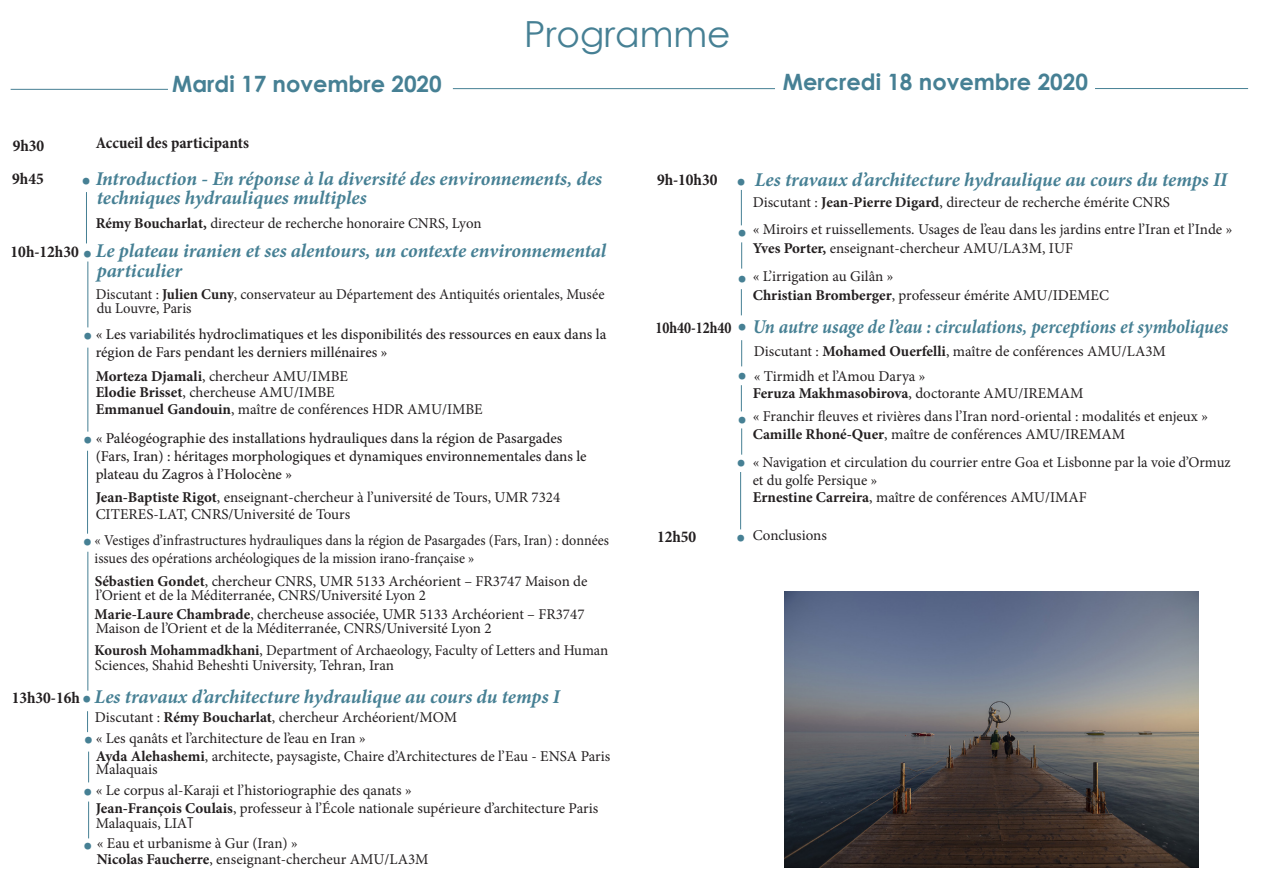
<style>
.page{position:relative;width:1263px;height:893px;background:#fff}
.page>*{position:absolute;margin:0;border:0;box-sizing:border-box;transform-origin:0 0}
.t1{font:700 45px "Minion Pro";color:#468094}
.t2{font:36px "Century Gothic";color:#468094}
.t3{font:700 22.5px "Century Gothic";color:#468094}
.t4{font:italic 700 19.5px "Minion Pro";letter-spacing:-.005em;color:#468094}
.t5{font:italic 700 19.5px "Minion Pro";letter-spacing:-.005em;color:#468094;scale:.93 1}
.t6{font:700 condensed 16.5px "Minion Pro";color:#231f20}
.t7{font:700 condensed 16.5px "Minion Pro";color:#231f20;scale:.91 1}
.t8{font:15px "Minion Pro";color:#231f20}
.t9{font:500 15px/18px "Minion Pro";color:#231f20}
.t10{font:15px "Minion Pro";color:#231f20;scale:.94 1}
.s1{font-weight:700}
.s2{font-family:"Century Gothic"}
</style>
<div class="page">
<hr style="left:86px;top:192px;width:1px;height:51px;background:#468094">
<hr style="left:87px;top:261px;width:1px;height:66px;background:#468094">
<hr style="left:87px;top:348px;width:1px;height:84px;background:#468094">
<hr style="left:87px;top:451px;width:1px;height:83px;background:#468094">
<hr style="left:87px;top:552px;width:1px;height:139px;background:#468094">
<svg style="left:87px;top:711px;width:1px;height:21px"></svg>
<hr style="left:88px;top:752px;width:1px;height:30px;background:#468094">
<hr style="left:88px;top:801px;width:1px;height:37px;background:#468094">
<hr style="left:741px;top:190px;width:1px;height:35px;background:#468094">
<svg style="left:741px;top:242px;width:1px;height:27px"></svg>
<svg style="left:741px;top:289px;width:1px;height:26px"></svg>
<svg style="left:741px;top:340px;width:1px;height:26px"></svg>
<svg style="left:741px;top:385px;width:1px;height:26px"></svg>
<svg style="left:741px;top:428px;width:1px;height:27px"></svg>
<hr style="left:740px;top:472px;width:1px;height:57px;background:#468094">
<hr style="left:453px;top:88px;width:322px;height:1px;background:#468094">
<hr style="left:11px;top:89px;width:157px;height:1px;background:#468094">
<hr style="left:1095px;top:88px;width:153px;height:1px;background:#468094">
<img style="left:784px;top:591px;width:415px;height:277px">
<p class="t2" style="left:524px;top:9px;width:208px">Programme</p>
<p class="t3" style="left:172px;top:66px;width:271px">Mardi 17 novembre 2020</p>
<p class="t3" style="left:783px;top:65px;width:307px">Mercredi 18 novembre 2020</p>
<p class="t6" style="left:13px;top:134px;width:33px">9h30</p>
<p class="t6" style="left:96px;top:132px;width:155px">Accueil des participants</p>
<p class="t6" style="left:12px;top:168px;width:33px">9h45</p>
<p class="t4" style="left:96px;top:165px;width:508px">Introduction - En réponse à la diversité des environnements, des</p>
<p class="t8" style="left:96px;top:213px;width:387px"><span class="s1">Rémy Boucharlat,</span> directeur de recherche honoraire CNRS, Lyon</p>
<p class="t1" style="left:81px;top:138px;width:13px">.</p>
<p class="t4" style="left:97px;top:184px;width:271px">techniques hydrauliques multiples</p>
<p class="t6" style="left:11px;top:240px;width:70px">10h-12h30</p>
<p class="t4" style="left:96px;top:237px;width:512px">Le plateau iranien et ses alentours, un contexte environnemental</p>
<p class="t1" style="left:82px;top:211px;width:13px">.</p>
<p class="t4" style="left:97px;top:257px;width:87px">particulier</p>
<p class="t8" style="left:96px;top:284px;width:510px">Discutant : <span class="s1">Julien Cuny</span>, conservateur au Département des Antiquités orientales, Musée</p>
<p class="t8" style="left:97px;top:298px;width:96px">du Louvre, Paris</p>
<p class="t9" style="left:96px;top:326px;width:512px">« Les variabilités hydroclimatiques et les disponibilités des ressources en eaux dans la région de Fars pendant les derniers millénaires »</p>
<p class="t1" style="left:82px;top:293px;width:13px">.</p>
<p class="t8" style="left:96px;top:366px;width:254px"><span class="s1">Morteza Djamali</span>, chercheur AMU/IMBE</p>
<p class="t8" style="left:96px;top:382px;width:241px"><span class="s1">Elodie Brisset</span>, chercheuse AMU/IMBE</p>
<p class="t8" style="left:96px;top:399px;width:389px"><span class="s1">Emmanuel Gandouin</span>, maître de conférences HDR AMU/IMBE</p>
<p class="t9" style="left:96px;top:429px;width:492px">« Paléogéographie des installations hydrauliques dans la région de Pasargades (Fars, Iran) : héritages morphologiques et dynamiques environnementales dans le plateau du Zagros à l’Holocène »</p>
<p class="t1" style="left:82px;top:397px;width:13px">.</p>
<p class="t8" style="left:96px;top:487px;width:466px"><span class="s1">Jean-Baptiste Rigot</span>, enseignant-chercheur à l’université de Tours, UMR 7324</p>
<p class="t8" style="left:96px;top:504px;width:256px">CITERES-LAT, CNRS/Université de Tours</p>
<p class="t10" style="left:95px;top:530px;width:549px">« Vestiges d’infrastructures hydrauliques dans la région de Pasargades (Fars, Iran) : données</p>
<p class="t10" style="left:95px;top:548px;width:406px">issues des opérations archéologiques de la mission irano-française »</p>
<p class="t1" style="left:82px;top:499px;width:13px">.</p>
<p class="t8" style="left:95px;top:571px;width:494px"><span class="s1">Sébastien Gondet</span>, chercheur CNRS, UMR 5133 Archéorient – FR3747 Maison de</p>
<p class="t8" style="left:96px;top:585px;width:332px">l’Orient et de la Méditerranée, CNRS/Université Lyon 2</p>
<p class="t8" style="left:96px;top:618px;width:398px">Maison de l’Orient et de la Méditerranée, CNRS/Université Lyon 2</p>
<p class="t8" style="left:95px;top:655px;width:301px">Sciences, Shahid Beheshti University, Tehran, Iran</p>
<p class="t8" style="left:95px;top:707px;width:364px">Discutant : <span class="s1">Rémy Boucharlat</span>, chercheur Archéorient/MOM</p>
<p class="t8" style="left:96px;top:728px;width:272px">« Les qanâts et l’architecture de l’eau en Iran »</p>
<p class="t8" style="left:96px;top:747px;width:516px"><span class="s1">Ayda Alehashemi</span>, architecte, paysagiste, Chaire d’Architectures de l’Eau - ENSA Paris</p>
<p class="t8" style="left:96px;top:759px;width:63px">Malaquais</p>
<p class="t8" style="left:95px;top:604px;width:491px"><span class="s1">Marie-Laure Chambrade</span>, chercheuse associée, UMR 5133 Archéorient – FR3747</p>
<p class="t8" style="left:95px;top:640px;width:515px"><span class="s1">Kourosh Mohammadkhani</span>, Department of Archaeology, Faculty of Letters and Human</p>
<p class="t4" style="left:95px;top:683px;width:467px">Les travaux d’architecture hydraulique au cours du temps I</p>
<p class="t6" style="left:12px;top:686px;width:70px">13h30-16h</p>
<p class="t1" style="left:81px;top:656px;width:13px">.</p>
<p class="t1" style="left:83px;top:697px;width:13px">.</p>
<p class="t8" style="left:96px;top:780px;width:317px">« Le corpus al-Karaji et l’historiographie des qanats »</p>
<p class="t8" style="left:96px;top:798px;width:504px"><span class="s1">Jean-François Coulais</span>, professeur à l’École nationale supérieure d’architecture Paris</p>
<p class="t1" style="left:82px;top:749px;width:13px">.</p>
<p class="t8" style="left:96px;top:813px;width:99px">Malaquais, LIA<span class="s2">T</span></p>
<p class="t8" style="left:97px;top:833px;width:203px">« Eau et urbanisme à Gur (Iran) »</p>
<p class="t1" style="left:82px;top:803px;width:13px">.</p>
<p class="t8" style="left:97px;top:849px;width:333px"><span class="s1">Nicolas Faucherre</span>, enseignant-chercheur AMU/LA3M</p>
<p class="t4" style="left:755px;top:166px;width:474px">Les travaux d’architecture hydraulique au cours du temps II</p>
<p class="t8" style="left:753px;top:192px;width:419px">Discutant : <span class="s1">Jean-Pierre Digard</span>, directeur de recherche émérite CNRS</p>
<p class="t8" style="left:753px;top:219px;width:481px">« Miroirs et ruissellements. Usages de l’eau dans les jardins entre l’Iran et l’Inde »</p>
<p class="t8" style="left:753px;top:238px;width:322px"><span class="s1">Yves Porter,</span> enseignant-chercheur AMU/LA3M, IUF</p>
<p class="t8" style="left:753px;top:266px;width:142px">« L’irrigation au Gilân »</p>
<p class="t8" style="left:753px;top:285px;width:358px"><span class="s1">Christian Bromberger</span>, professeur émérite AMU/IDEMEC</p>
<p class="t5" style="left:753px;top:313px;width:513px">Un autre usage de l’eau : circulations, perceptions et symboliques</p>
<p class="t8" style="left:754px;top:342px;width:414px">Discutant : <span class="s1">Mohamed Ouerfelli</span>, maître de conférences AMU/LA3M</p>
<p class="t8" style="left:754px;top:366px;width:173px">« Tirmidh et l’Amou Darya »</p>
<p class="t8" style="left:753px;top:383px;width:332px"><span class="s1">Feruza Makhmasobirova</span>, doctorante AMU/IREMAM</p>
<p class="t8" style="left:753px;top:406px;width:457px">« Franchir fleuves et rivières dans l’Iran nord-oriental : modalités et enjeux »</p>
<p class="t8" style="left:753px;top:424px;width:374px"><span class="s1">Camille Rhoné-Quer</span>, maître de conférences AMU/IREMAM</p>
<p class="t6" style="left:657px;top:168px;width:62px">9h-10h30</p>
<p class="t1" style="left:735px;top:139px;width:13px">.</p>
<p class="t1" style="left:737px;top:190px;width:13px">.</p>
<p class="t1" style="left:737px;top:236px;width:13px">.</p>
<p class="t7" style="left:655px;top:316px;width:85px">10h40-12h40</p>
<p class="t1" style="left:737px;top:284px;width:13px">.</p>
<p class="t1" style="left:737px;top:333px;width:13px">.</p>
<p class="t1" style="left:737px;top:377px;width:13px">.</p>
<p class="t1" style="left:735px;top:420px;width:13px">.</p>
<p class="t8" style="left:753px;top:452px;width:479px">« Navigation et circulation du courrier entre Goa et Lisbonne par la voie d’Ormuz</p>
<p class="t8" style="left:753px;top:470px;width:126px">et du golfe Persique »</p>
<p class="t8" style="left:753px;top:487px;width:336px"><span class="s1">Ernestine Carreira</span>, maître de conférences AMU/IMAF</p>
<p class="t6" style="left:657px;top:526px;width:41px">12h50</p>
<p class="t1" style="left:735px;top:494px;width:13px">.</p>
<p class="t8" style="left:753px;top:525px;width:76px">Conclusions</p>
</div>
